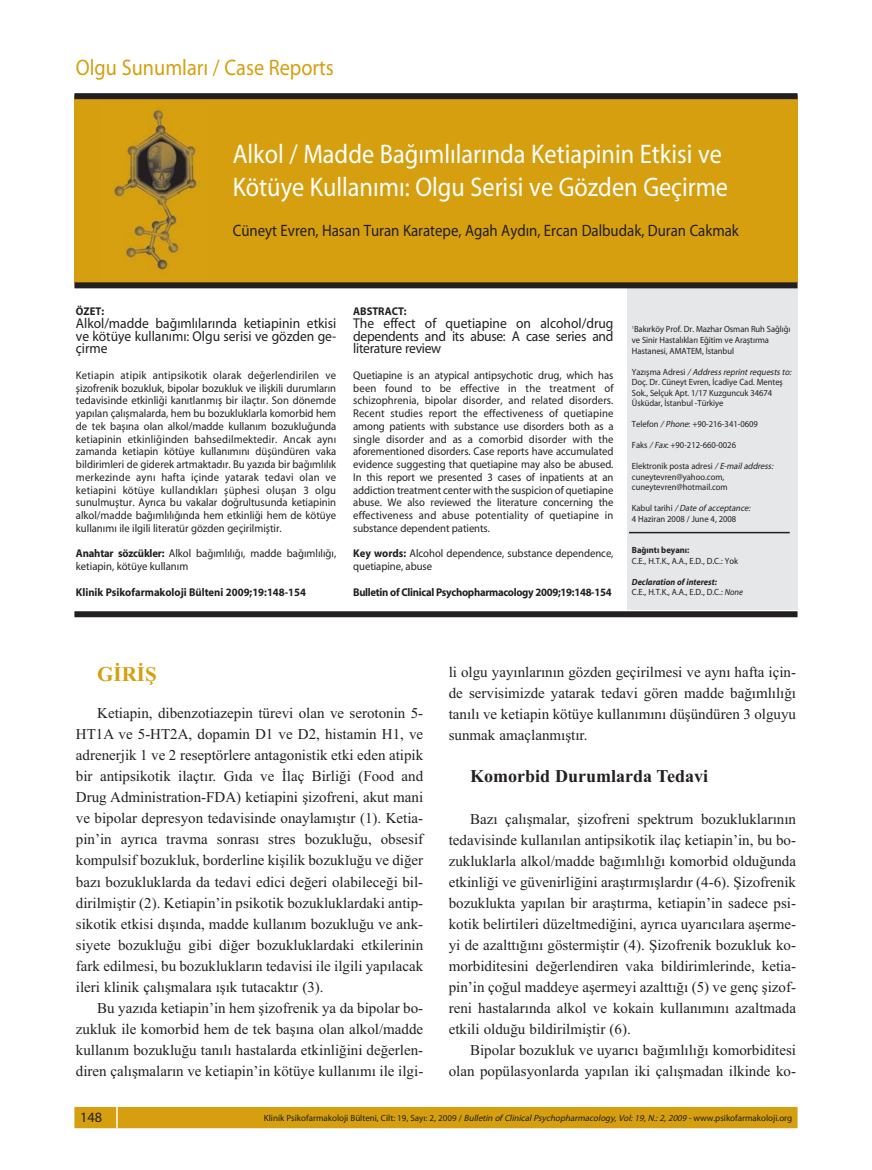
<style>
.page{position:relative;width:872px;height:1170px;background:#fff}
.page>*{position:absolute;margin:0;border:0;box-sizing:border-box;transform-origin:0 0}
.t1{font:27px/33px "Myriad Roman";color:#fff;scale:.9 1}
.t2{font:22.5px "Myriad Roman";color:#d59f0f;scale:.9 1}
.t3{font:700 21px "Times New Roman";color:#d59f0f}
.t4{font:700 18px "Times New Roman";color:#231f20}
.t5{font:16.5px "Myriad Roman";color:#231f20;scale:.9 1}
.t6{font:15px/21px "Times New Roman";color:#231f20;text-align:justify}
.t7{font:14.25px/12.8px "Myriad Roman";color:#231f20;text-align:justify;scale:.95 1}
.t8{font:14.25px "Myriad Roman";color:#231f20}
.t9{font:11.25px/12.8px "Myriad Roman";color:#231f20;text-align:justify;scale:.95 1}
.t10{font:700 11.25px "Myriad";color:#231f20;scale:.95 1}
.t11{font:700 11.25px "Myriad";letter-spacing:-.03em;color:#231f20;scale:.95 1}
.t12{font:9px/10.5px "Myriad Roman";color:#231f20;scale:.95 1}
.t13{font:9px "Myriad Roman";color:#231f20}
.t14{font:italic 700 9px "Myriad";color:#231f20;scale:.95 1}
.t15{font:700 9px "Myriad";color:#231f20;scale:.95 1}
.s1{font-family:"Myriad";font-weight:700}
.s2{font-style:italic}
.s3{font-family:"Myriad";font-style:italic}
</style>
<div class="page">
<div style="left:75px;top:1107px;width:721px;height:20px;background:#d59f0f"></div>
<div style="left:74px;top:1106px;width:723px;height:22px;border:2px solid #d59f0f"></div>
<hr style="left:116px;top:1106px;width:2px;height:22px;background:#fff">
<div style="left:74px;top:95px;width:723px;height:188px;background:#d59f0f"></div>
<div style="left:627px;top:287px;width:170px;height:322px;background:#e6e7e8"></div>
<div style="left:74px;top:282px;width:723px;height:6px;background:#231f20"></div>
<div style="left:74px;top:611px;width:723px;height:6px;background:#231f20"></div>
<div style="left:74px;top:93px;width:723px;height:6px;background:#231f20"></div>
<img style="left:113px;top:108px;width:84px;height:165px">
<hr style="left:629px;top:532px;width:160px;height:1px;background:#231f20">
<h2 class="t2" style="left:76px;top:59px;width:288px">Olgu Sunumlar› / Case Reports</h2>
<h1 class="t1" style="left:233px;top:139px;width:552px">Alkol / Madde Ba¤›ml›lar›nda Ketiapinin Etkisi ve<br>Kötüye Kullan›m›: Olgu Serisi ve Gözden Geçirme</h1>
<p class="t5" style="left:233px;top:224px;width:564px">Cüneyt Evren, Hasan Turan Karatepe, Agah Ayd›n, Ercan Dalbudak, Duran Cakmak</p>
<p class="t10" style="left:76px;top:307px;width:31px">ÖZET:</p>
<p class="t7" style="left:76px;top:318px;width:275px">Alkol/madde ba¤›ml›lar›nda ketiapinin etkisi ve kötüye kullan›m›: Olgu serisi ve gözden ge&shy;çirme</p>
<p class="t9" style="left:76px;top:369px;width:275px">Ketiapin atipik antipsikotik olarak de¤erlendirilen ve flizofrenik bozukluk, bipolar bozukluk ve iliflkili durumlar›n tedavisinde etkinli¤i kan›tlanm›fl bir ilaçt›r. Son dönemde yap›lan çal›flmalarda, hem bu bozukluklarla komorbid hem de tek bafl›na olan alkol/madde kullan›m bozuklu¤unda ketiapinin etkinli¤inden bahsedilmektedir. Ancak ayn› zamanda ketiapin kötüye kullan›m›n› düflündüren vaka bildirimleri de giderek artmaktad›r. Bu yaz›da bir ba¤›ml›l›k merkezinde ayn› hafta içinde yatarak tedavi olan ve ketiapini kötüye kulland›klar› flüphesi oluflan 3 olgu sunulmufltur. Ayr›ca bu vakalar do¤rultusunda ketiapinin alkol/madde ba¤›ml›l›¤›nda hem etkinli¤i hem de kötüye kullan›m› ile ilgili literatür gözden geçirilmifltir.</p>
<p class="t9" style="left:76px;top:548px;width:275px"><span class="s1">Anahtar sözcükler:</span> Alkol ba¤›ml›l›¤›, madde ba¤›ml›l›¤›, ketiapin, kötüye kullan›m</p>
<p class="t10" style="left:76px;top:587px;width:244px">Klinik Psikofarmakoloji Bülteni 2009;19:148-154</p>
<p class="t10" style="left:353px;top:307px;width:58px">ABSTRACT:</p>
<p class="t7" style="left:353px;top:318px;width:275px">The effect of quetiapine on alcohol/drug dependents and its abuse: A case series and literature review</p>
<p class="t9" style="left:353px;top:369px;width:275px">Quetiapine is an atypical antipsychotic drug, which has been found to be effective in the treatment of schizophrenia, bipolar disorder, and related disorders.<br>Recent studies report the effectiveness of quetiapine among patients with substance use disorders both as a single disorder and as a comorbid disorder with the aforementioned disorders. Case reports have accumulated evidence suggesting that quetiapine may also be abused.<br>In this report we presented 3 cases of inpatients at an addiction treatment center with the suspicion of quetiapine abuse. We also reviewed the literature concerning the effectiveness and abuse potentiality of quetiapine in substance dependent patients.</p>
<p class="t9" style="left:353px;top:548px;width:275px"><span class="s1">Key words:</span> Alcohol dependence, substance dependence, quetiapine, abuse</p>
<p class="t11" style="left:353px;top:587px;width:273px">Bulletin of Clinical Psychopharmacology 2009;19:148-154</p>
<p class="t12" style="left:632px;top:325px;width:169px"><sup>1</sup>Bak›rköy Prof. Dr. Mazhar Osman Ruh Sa¤l›¤› ve Sinir Hastal›klar› E¤itim ve Araflt›rma<br>Hastanesi, AMATEM, ‹stanbul</p>
<p class="t12" style="left:632px;top:367px;width:171px">Y a z › fl m a A d r e s i <span class="s2">/ Address reprintrequests to:<br></span>Doç. Dr. Cüneyt Evren, ‹cadiye Cad. Mentefl Sok., Selçuk Apt. 1/17 Kuzguncuk 34674<br>Üsküdar, ‹stanbul -Türkiye</p>
<p class="t12" style="left:632px;top:419px;width:134px">Telefon <span class="s2">/ Phone</span>: +90-216-341-0609</p>
<p class="t12" style="left:632px;top:440px;width:111px">Faks <span class="s2">/ Fax</span>: +90-212-660-0026</p>
<p class="t12" style="left:632px;top:461px;width:152px">Elektronik posta adresi <span class="s2">/ E-mailaddress: </span>cuneytevren@yahoo.com, cuneytevren@hotmail.com</p>
<p class="t12" style="left:632px;top:503px;width:128px">K a b u l t a r i h i <span class="s2">/ Date of acceptance:<br></span>4 Haziran 2008 / June 4, 2008</p>
<p class="t15" style="left:632px;top:546px;width:62px">Ba¤›nt› beyan›:</p>
<p class="t12" style="left:632px;top:556px;width:113px">C.E., H.T.K., A.A., E.D., D.C.: Yok</p>
<p class="t14" style="left:632px;top:578px;width:91px">Declaration of interest:</p>
<p class="t12" style="left:632px;top:587px;width:119px">C.E., H.T.K., A.A., E.D., D.C.: <span class="s3">None</span></p>
<h3 class="t3" style="left:97px;top:667px;width:61px">GİRİŞ</h3>
<p class="t6" style="left:76px;top:704px;width:349px;text-indent:21px">Ketiapin, dibenzotiazepin türevi olan ve serotonin 5- HT1A ve 5-HT2A, dopamin D1 ve D2, histamin H1, ve adrenerjik 1 ve 2 reseptörlere antagonistik etki eden atipik bir antipsikotik ilaçtır. Gıda ve İlaç Birliği (Food and Drug Administration-FDA) ketiapini şizofreni, akut mani ve bipolar depresyon tedavisinde onaylamıştır (1). Ketia&shy;pin’in ayrıca travma sonrası stres bozukluğu, obsesif kompulsif bozukluk, borderline kişilik bozukluğu ve diğer bazı bozukluklarda da tedavi edici değeri olabileceği bil&shy;dirilmiştir (2). Ketiapin’in psikotik bozukluklardaki antip&shy;sikotik etkisi dışında, madde kullanım bozukluğu ve ank&shy;siyete bozukluğu gibi diğer bozukluklardaki etkilerinin fark edilmesi, bu bozuklukların tedavisi ile ilgili yapılacak ileri klinik çalışmalara ışık tutacaktır (3).</p>
<p class="t6" style="left:76px;top:998px;width:349px;text-indent:21px">Bu yazıda ketiapin’in hem şizofrenik ya da bipolar bo&shy;zukluk ile komorbid hem de tek başına olan alkol/madde kullanım bozukluğu tanılı hastalarda etkinliğini değerlen&shy;diren çalışmaların ve ketiapin’in kötüye kullanımı ile ilgi-</p>
<p class="t6" style="left:449px;top:663px;width:349px">li olgu yayınlarının gözden geçirilmesi ve aynı hafta için&shy;de servisimizde yatarak tedavi gören madde bağımlılığı tanılı ve ketiapin kötüye kullanımını düşündüren 3 olguyu sunmak amaçlanmıştır.</p>
<p class="t4" style="left:470px;top:770px;width:239px">Komorbid Durumlarda Tedavi</p>
<p class="t6" style="left:449px;top:810px;width:349px;text-indent:21px">Bazı çalışmalar, şizofreni spektrum bozukluklarının tedavisinde kullanılan antipsikotik ilaç ketiapin’in, bu bo&shy;zukluklarla alkol/madde bağımlılığı komorbid olduğunda etkinliği ve güvenirliğini araştırmışlardır (4-6). Şizofrenik bozuklukta yapılan bir araştırma, ketiapin’in sadece psi&shy;kotik belirtileri düzeltmediğini, ayrıca uyarıcılara aşerme&shy;yi de azalttığını göstermiştir (4). Şizofrenik bozukluk ko&shy;morbiditesini değerlendiren vaka bildirimlerinde, ketia&shy;pin’in çoğul maddeye aşermeyi azalttığı (5) ve genç şizof&shy;reni hastalarında alkol ve kokain kullanımını azaltmada etkili olduğu bildirilmiştir (6).</p>
<p class="t6" style="left:449px;top:1041px;width:349px;text-align:right">Bipolar bozukluk ve uyarıcı bağımlılığı komorbiditesi olan popülasyonlarda yapılan iki çalışmadan ilkinde ko-</p>
<p class="t8" style="left:80px;top:1112px;width:23px">148</p>
<p class="t13" style="left:264px;top:1114px;width:530px">Klinik Psikofarmakoloji Bülteni, Cilt: 19, Say›: 2, 2009 / <span class="s2">Bulletin of ClinicalPsychopharmacology,Vol:19,N.:2,2009-</span>www.psikofarmakoloji.org</p>
</div>
